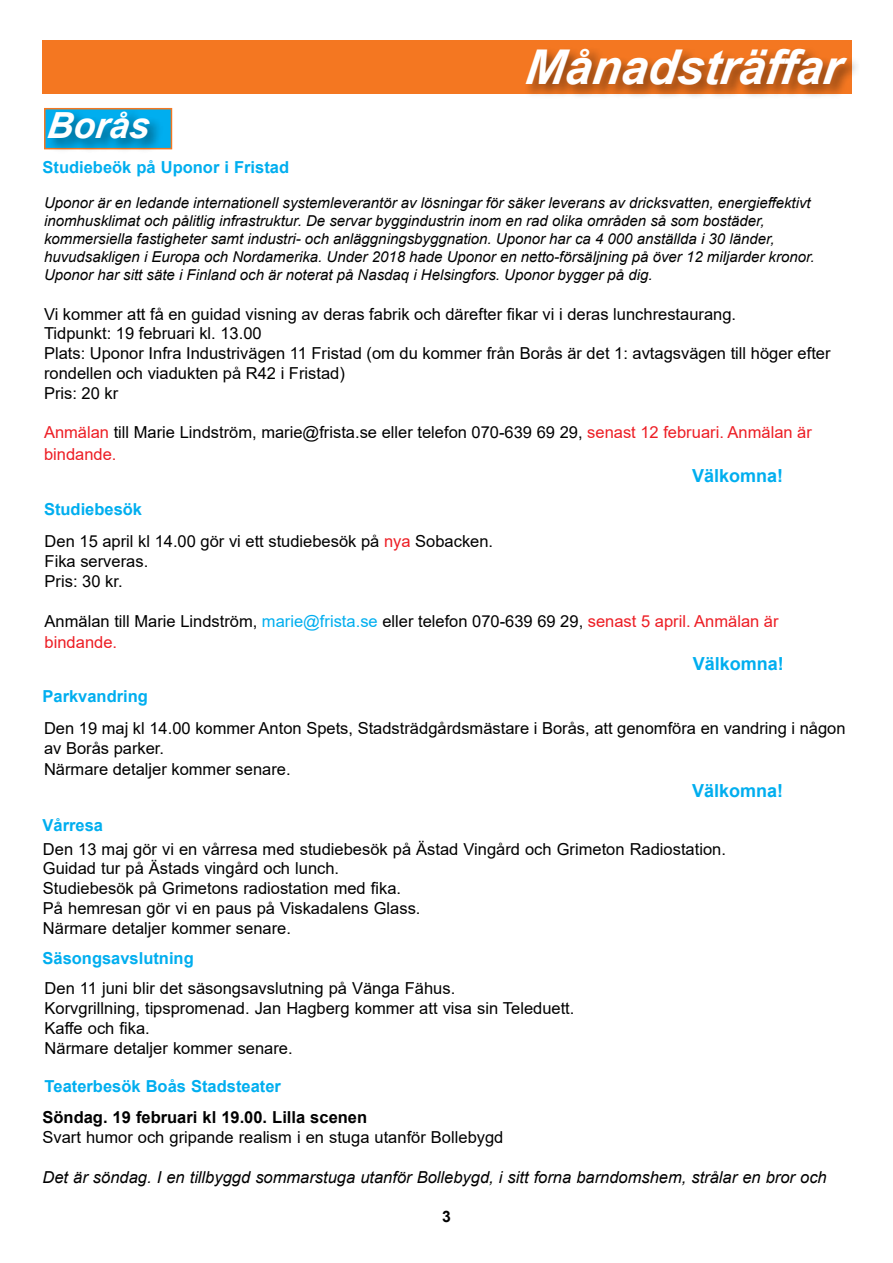
<style>
.page{position:relative;width:893px;height:1263px;background:#fff}
.page>*{position:absolute;margin:0;border:0;box-sizing:border-box;transform-origin:0 0}
.t1{font:italic 700 48px "Arial";color:#fff}
.t2{font:italic 700 36px "Arial";color:#fff}
.t3{font:700 18px "Arial";color:#00aeef}
.t4{font:16.5px/19.8px "Arial";color:#000}
.t5{font:700 16.5px "Arial";color:#00aeef}
.t6{font:italic 16.5px "Arial";color:#000}
.t7{font:700 16.5px "Arial";color:#000}
.t8{font:700 15.75px "Arial";color:#000}
.t9{font:italic 15px/18px "Arial";color:#000}
.s1{color:#ed1d24}
.s2{color:#00aeef}
</style>
<div class="page">
<div style="left:43px;top:40px;width:809px;height:54px;background:#f47721"></div>
<div style="left:523px;top:46px;width:339px;height:54px;background:#000;opacity:.45"></div>
<div style="left:44px;top:108px;width:128px;height:41px;background:#00aeef;border:2px solid #f47721"></div>
<div style="left:46px;top:108px;width:119px;height:46px;background:#000;opacity:.45"></div>
<h2 class="t2" style="left:46px;top:102px;width:110px">Borås</h2>
<h1 class="t1" style="left:524px;top:35px;width:318px">Månadsträffar</h1>
<p class="t5" style="left:43px;top:156px;width:248px">Studiebeök på Uponor i Fristad</p>
<p class="t9" style="left:44px;top:194px;width:772px">Uponor är en ledande internationell systemleverantör av lösningar för säker leverans av dricksvatten, energieffektivt inomhusklimat och pålitlig infrastruktur. De servar byggindustrin inom en rad olika områden så som bostäder, kommersiella fastigheter samt industri- och anläggningsbyggnation. Uponor har ca 4 000 anställda i 30 länder, huvudsakligen i Europa och Nordamerika. Under 2018 hade Uponor en netto-försäljning på över 12 miljarder kronor.<br>Uponor har sitt säte i Finland och är noterat på Nasdaq i Helsingfors. Uponor bygger på dig.</p>
<p class="t4" style="left:44px;top:304px;width:788px">Vi kommer att få en guidad visning av deras fabrik och därefter fikar vi i deras lunchrestaurang.<br>Tidpunkt: 19 februari kl. 13.00<br>Plats: Uponor Infra Industrivägen 11 Fristad (om du kommer från Borås är det 1: avtagsvägen till höger efter rondellen och viadukten på R42 i Fristad)<br>Pris: 20 kr</p>
<p class="t4" style="left:44px;top:422px;width:769px;line-height:21.6px"><span class="s1">Anmälan</span> till Marie Lindström, marie@frista.se eller telefon 070-639 69 29, <span class="s1">senast 12 februari. Anmälan är bindande.</span></p>
<p class="t3" style="left:692px;top:462px;width:93px">Välkomna!</p>
<p class="t5" style="left:44px;top:497px;width:100px">Studiebesök</p>
<p class="t4" style="left:45px;top:531px;width:450px">Den 15 april kl 14.00 gör vi ett studiebesök på <span class="s1">nya</span> Sobacken.<br>Fika serveras.<br>Pris: 30 kr.</p>
<p class="t4" style="left:45px;top:610px;width:735px;line-height:21.6px">Anmälan till Marie Lindström, <span class="s2">marie@frista.se</span> eller telefon 070-639 69 29, <span class="s1">senast 5 april. Anmälan är bindande.</span></p>
<p class="t3" style="left:693px;top:651px;width:93px">Välkomna!</p>
<p class="t5" style="left:43px;top:685px;width:107px">Parkvandring</p>
<p class="t4" style="left:44px;top:718px;width:803px">Den 19 maj kl 14.00 kommer Anton Spets, Stadsträdgårdsmästare i Borås, att genomföra en vandring i någon av Borås parker.</p>
<p class="t4" style="left:44px;top:760px;width:248px">Närmare detaljer kommer senare.</p>
<p class="t3" style="left:692px;top:778px;width:93px">Välkomna!</p>
<p class="t5" style="left:43px;top:814px;width:62px">Vårresa</p>
<p class="t4" style="left:43px;top:839px;width:684px">Den 13 maj gör vi en vårresa med studiebesök på Ästad Vingård och Grimeton Radiostation.<br>Guidad tur på Ästads vingård och lunch.<br>Studiebesök på Grimetons radiostation med fika.<br>På hemresan gör vi en paus på Viskadalens Glass.<br>Närmare detaljer kommer senare.</p>
<p class="t5" style="left:43px;top:947px;width:153px">Säsongsavslutning</p>
<p class="t4" style="left:45px;top:978px;width:531px">Den 11 juni blir det säsongsavslutning på Vänga Fähus.<br>Korvgrillning, tipspromenad. Jan Hagberg kommer att visa sin Teleduett.<br>Kaffe och fika.<br>Närmare detaljer kommer senare.</p>
<p class="t5" style="left:45px;top:1075px;width:238px">Teaterbesök Boås Stadsteater</p>
<p class="t7" style="left:43px;top:1106px;width:326px">Söndag. 19 februari kl 19.00. Lilla scenen</p>
<p class="t4" style="left:43px;top:1127px;width:462px">Svart humor och gripande realism i en stuga utanför Bollebygd</p>
<p class="t6" style="left:43px;top:1166px;width:786px">Det är söndag. I en tillbyggd sommarstuga utanför Bollebygd, i sitt forna barndomshem, strålar en bror och</p>
<p class="t8" style="left:442px;top:1205px;width:10px">3</p>
</div>
